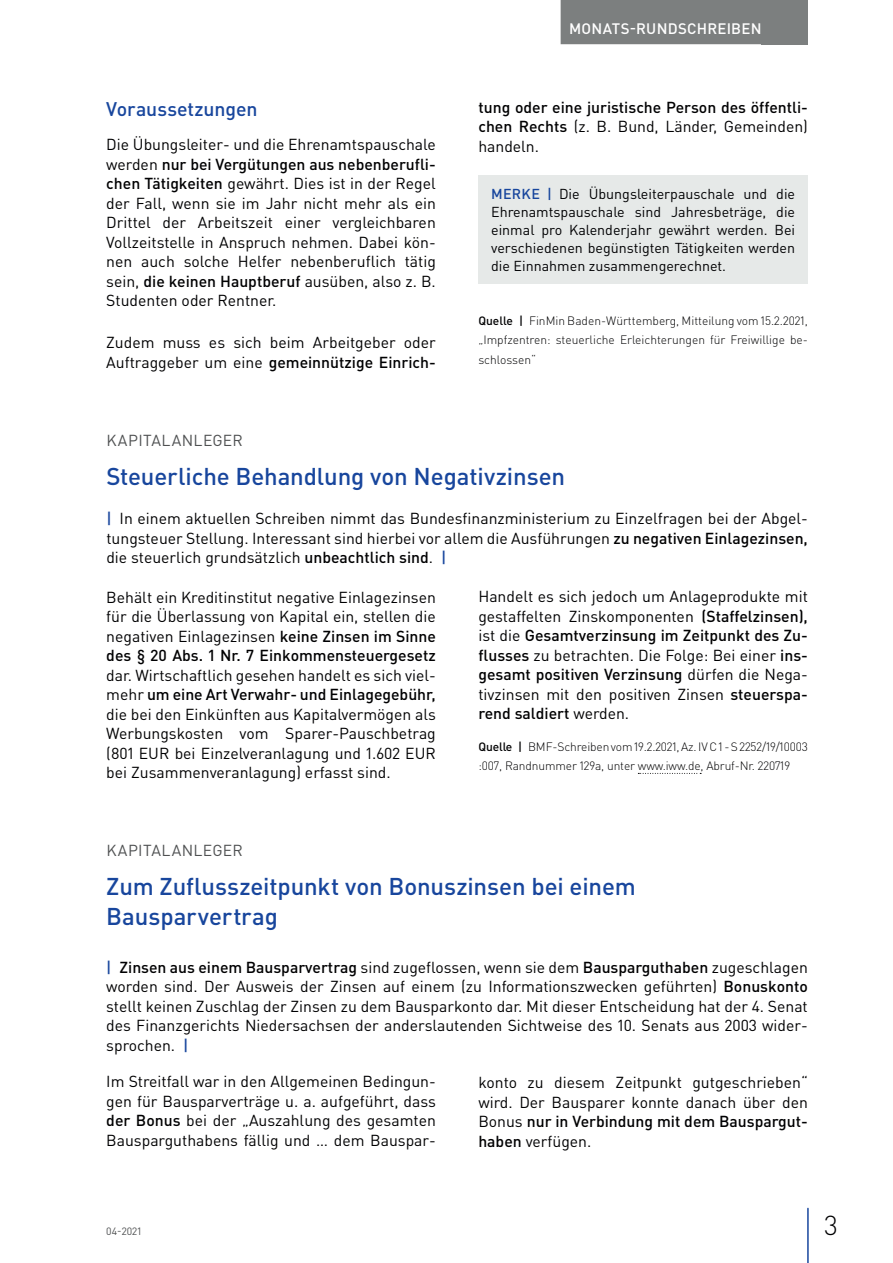
<style>
.page{position:relative;width:893px;height:1263px;background:#fff}
.page>*{position:absolute;margin:0;border:0;box-sizing:border-box;transform-origin:0 0}
.t1{font:300 27px "DIN Pro";color:#000002}
.t2{font:500 24px/30px "DIN Pro";letter-spacing:-.005em;color:#18469d}
.t3{font:500 19.5px "DIN Pro";letter-spacing:-.005em;color:#18469d}
.t4{font:15.75px/19.5px "DIN Pro";color:#000002;text-align:justify}
.t5{font:500 15.75px/19.5px "DIN Pro";color:#000002;text-align:justify}
.t6{font:15.75px "DIN Pro";letter-spacing:.025em;color:#4f5152}
.t7{font:500 15px "DIN Pro";letter-spacing:.015em;color:#fff}
.t8{font:14.25px/18px "DIN Pro";color:#000002;text-align:justify}
.t9{font:300 12px/19.5px "DIN Pro";letter-spacing:-.01em;color:#000002;text-align:justify}
.t10{font:10.5px "DIN Pro";color:#4f5152}
.s1{font-weight:500}
.s2{font-weight:400}
.s3{font-weight:500;color:#18469d}
</style>
<div class="page">
<div style="left:762px;top:0;width:46px;height:44px;background:#7c7f7f"></div>
<hr style="left:807px;top:1208px;width:2px;height:55px;background:#18469d">
<div style="left:561px;top:0;width:209px;height:44px;background:#7c7f7f"></div>
<div style="left:478px;top:175px;width:330px;height:108px;background:#e6e9e8"></div>
<svg style="left:638px;top:773px;width:63px;height:1px"></svg>
<p class="t3" style="left:106px;top:95px;width:153px">Voraussetzungen</p>
<p class="t4" style="left:106px;top:134px;width:331px">Die Übungsleiter- und die Ehrenamtspauschale werden <span class="s1">nur bei Vergütungen aus nebenberufli&shy;chen Tätigkeiten</span> gewährt. Dies ist in der Regel der Fall, wenn sie im Jahr nicht mehr als ein Drittel der Arbeitszeit einer vergleichbaren Vollzeitstelle in Anspruch nehmen. Dabei kön&shy;nen auch solche Helfer nebenberuflich tätig sein, <span class="s1">die keinen Hauptberuf</span> ausüben, also z. B.<br>Studenten oder Rentner.</p>
<p class="t4" style="left:106px;top:332px;width:331px">Zudem muss es sich beim Arbeitgeber oder<br>Auftraggeber um eine <span class="s1">gemeinnützige Einrich-</span></p>
<p class="t7" style="left:569px;top:18px;width:194px">MONATS-RUNDSCHREIBEN</p>
<p class="t5" style="left:478px;top:97px;width:331px">tung oder eine juristische Person des öffentli&shy;chen Rechts <span class="s2">(z. B. Bund, Länder, Gemeinden) handeln.</span></p>
<p class="t8" style="left:491px;top:184px;width:306px"><span class="s3">MERKE |</span> Die Übungsleiterpauschale und die Ehrenamtspauschale sind Jahresbeträge, die einmal pro Kalenderjahr gewährt werden. Bei verschiedenen begünstigten Tätigkeiten werden die Einnahmen zusammengerechnet.</p>
<p class="t9" style="left:478px;top:310px;width:331px"><span class="s1">Quelle |</span> FinMin Baden-Württemberg, Mitteilung vom 15.2.2021, „Impfzentren: steuerliche Erleichterungen für Freiwillige be&shy;schlossen“</p>
<p class="t6" style="left:106px;top:430px;width:138px">KAPITALANLEGER</p>
<h2 class="t2" style="left:106px;top:461px;width:460px">Steuerliche Behandlung von Negativzinsen</h2>
<p class="t4" style="left:106px;top:508px;width:703px"><span class="s3">|</span> In einem aktuellen Schreiben nimmt das Bundesfinanzministerium zu Einzelfragen bei der Abgel&shy;tungsteuer Stellung. Interessant sind hierbei vor allem die Ausführungen <span class="s1">zu negativen Einlagezinsen, </span>die steuerlich grundsätzlich <span class="s1">unbeachtlich sind</span>. <span class="s3">|</span></p>
<p class="t4" style="left:106px;top:586px;width:331px">Behält ein Kreditinstitut negative Einlagezinsen für die Überlassung von Kapital ein, stellen die negativen Einlagezinsen <span class="s1">keine Zinsen im Sinne des § 20 Abs. 1 Nr. 7 Einkommensteuergesetz</span></p>
<p class="t4" style="left:106px;top:664px;width:331px">dar. Wirtschaftlich gesehen handelt es sich viel&shy;mehr <span class="s1">um eine Art Verwahr- und Einlagegebühr, </span>die bei den Einkünften aus Kapitalvermögen als Werbungskosten vom Sparer-Pauschbetrag (801 EUR bei Einzelveranlagung und 1.602 EUR bei Zusammenveranlagung) erfasst sind.</p>
<p class="t4" style="left:478px;top:586px;width:331px">Handelt es sich jedoch um Anlageprodukte mit gestaffelten Zinskomponenten <span class="s1">(Staffelzinsen), </span>ist die <span class="s1">Gesamtverzinsung im Zeitpunkt des Zu&shy;flusses</span> zu betrachten. Die Folge: Bei einer <span class="s1">ins&shy;gesamt positiven Verzinsung</span> dürfen die Nega&shy;tivzinsen mit den positiven Zinsen <span class="s1">steuerspa&shy;rend saldiert</span> werden.</p>
<p class="t9" style="left:478px;top:736px;width:331px"><span class="s1">Quelle |</span> BMF-Schreiben vom 19.2.2021, Az. IV C 1 - S 2252/19/10003 :007, Randnummer 129a, unter www.iww.de, Abruf-Nr. 220719</p>
<p class="t6" style="left:106px;top:839px;width:138px">KAPITALANLEGER</p>
<h2 class="t2" style="left:106px;top:870px;width:531px">Zum Zuflusszeitpunkt von Bonuszinsen bei einem<br>Bausparvertrag</h2>
<p class="t4" style="left:106px;top:957px;width:703px"><span class="s3">|</span> <span class="s1">Zinsen aus einem Bausparvertrag</span> sind zugeflossen, wenn sie dem <span class="s1">Bausparguthaben</span> zugeschlagen worden sind. Der Ausweis der Zinsen auf einem (zu Informationszwecken geführten) <span class="s1">Bonuskonto </span>stellt keinen Zuschlag der Zinsen zu dem Bausparkonto dar. Mit dieser Entscheidung hat der 4. Senat des Finanzgerichts Niedersachsen der anderslautenden Sichtweise des 10. Senats aus 2003 wider&shy;sprochen. <span class="s3">|</span></p>
<p class="t4" style="left:106px;top:1071px;width:331px">Im Streitfall war in den Allgemeinen Bedingun&shy;gen für Bausparverträge u. a. aufgeführt, dass <span class="s1">der Bonus</span> bei der „Auszahlung des gesamten Bausparguthabens fällig und … dem Bauspar-</p>
<p class="t4" style="left:478px;top:1072px;width:331px">konto zu diesem Zeitpunkt gutgeschrieben“ wird. Der Bausparer konnte danach über den Bonus <span class="s1">nur in Verbindung mit dem Bauspargut&shy;haben</span> verfügen.</p>
<p class="t10" style="left:106px;top:1224px;width:37px">04-2021</p>
<h1 class="t1" style="left:824px;top:1207px;width:15px">3</h1>
</div>
